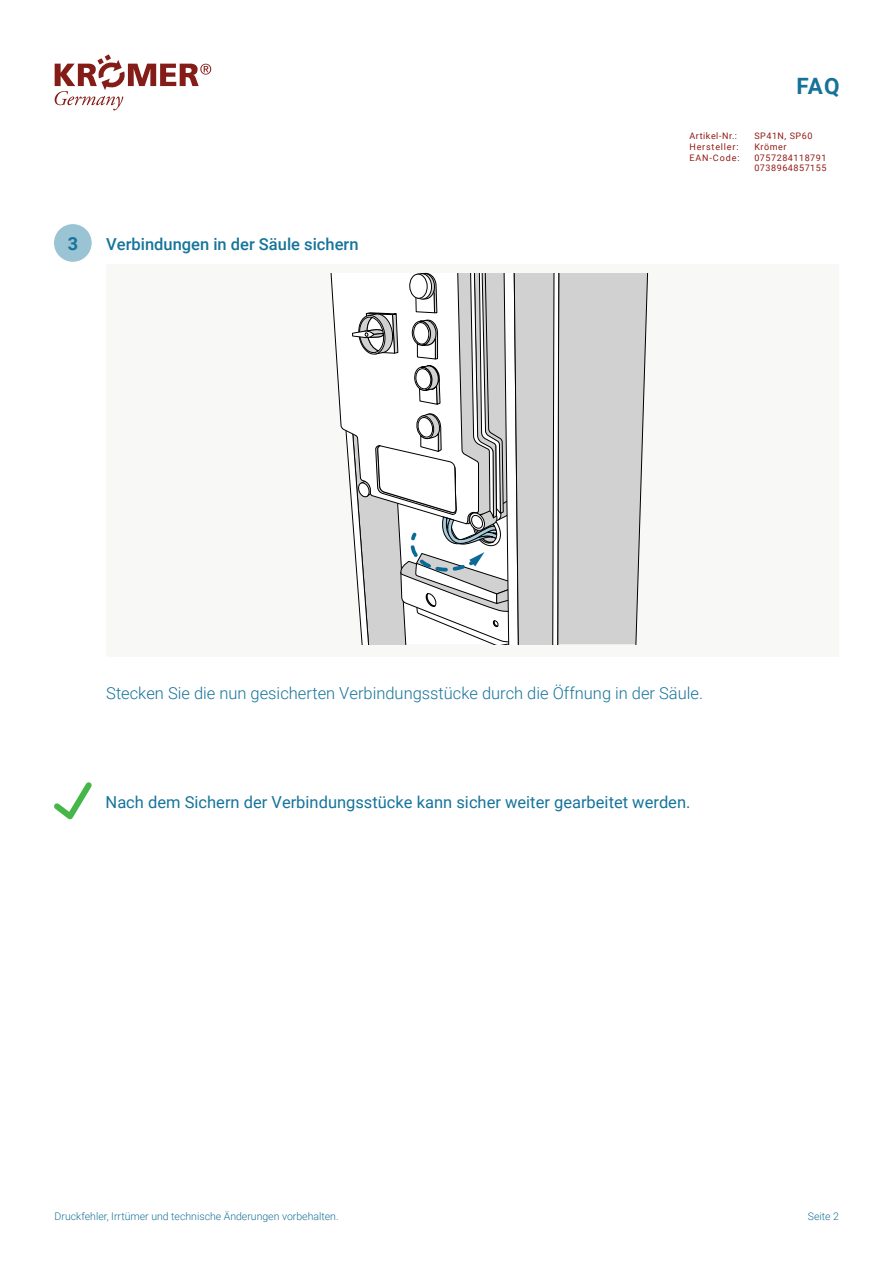
<style>
.page{position:relative;width:893px;height:1263px;background:#fff}
.page>*{position:absolute;margin:0;border:0;box-sizing:border-box;transform-origin:0 0}
.t1{font:700 22.5px "Roboto";color:#177298}
.t2{font:700 18px "Roboto";color:#16749b}
.t3{font:300 16.5px "Roboto";color:#16749b}
.t4{font:16.5px "Roboto";color:#16749b}
.t5{font:500 16.5px "Roboto";color:#16749b}
.t6{font:300 10.5px "Roboto";color:#177298}
.t7{font:9px/10.8px "Roboto";letter-spacing:.06em;color:#911c15}
.t8{font:9px/10.8px "Roboto";letter-spacing:.09em;color:#911c15}
</style>
<div class="page">
<svg style="left:55px;top:54px;width:156px;height:56px"></svg>
<div style="left:54px;top:224px;width:38px;height:38px;background:#9ac3d3;border-radius:50%"></div>
<div style="left:106px;top:264px;width:733px;height:393px;background:#f8f8f7"></div>
<svg style="left:330px;top:273px;width:319px;height:371px"></svg>
<svg style="left:54px;top:782px;width:38px;height:38px"></svg>
<p class="t2" style="left:68px;top:231px;width:12px">3</p>
<p class="t5" style="left:106px;top:232px;width:254px">Verbindungen in der Säule sichern</p>
<p class="t8" style="left:689px;top:130px;width:52px">Artikel-Nr.:<br>Hersteller:<br>EAN-Code:</p>
<h1 class="t1" style="left:796px;top:70px;width:45px">FAQ</h1>
<p class="t7" style="left:754px;top:130px;width:74px">SP41N, SP60<br>Krömer<br>0757284118791<br>0738964857155</p>
<p class="t3" style="left:106px;top:682px;width:598px">Stecken Sie die nun gesicherten Verbindungsstücke durch die Öffnung in der Säule.</p>
<p class="t4" style="left:106px;top:791px;width:586px">Nach dem Sichern der Verbindungsstücke kann sicher weiter gearbeitet werden.</p>
<p class="t6" style="left:55px;top:1209px;width:285px">Druckfehler, Irrtümer und technische Änderungen vorbehalten.</p>
<p class="t6" style="left:808px;top:1209px;width:33px">Seite 2</p>
</div>
